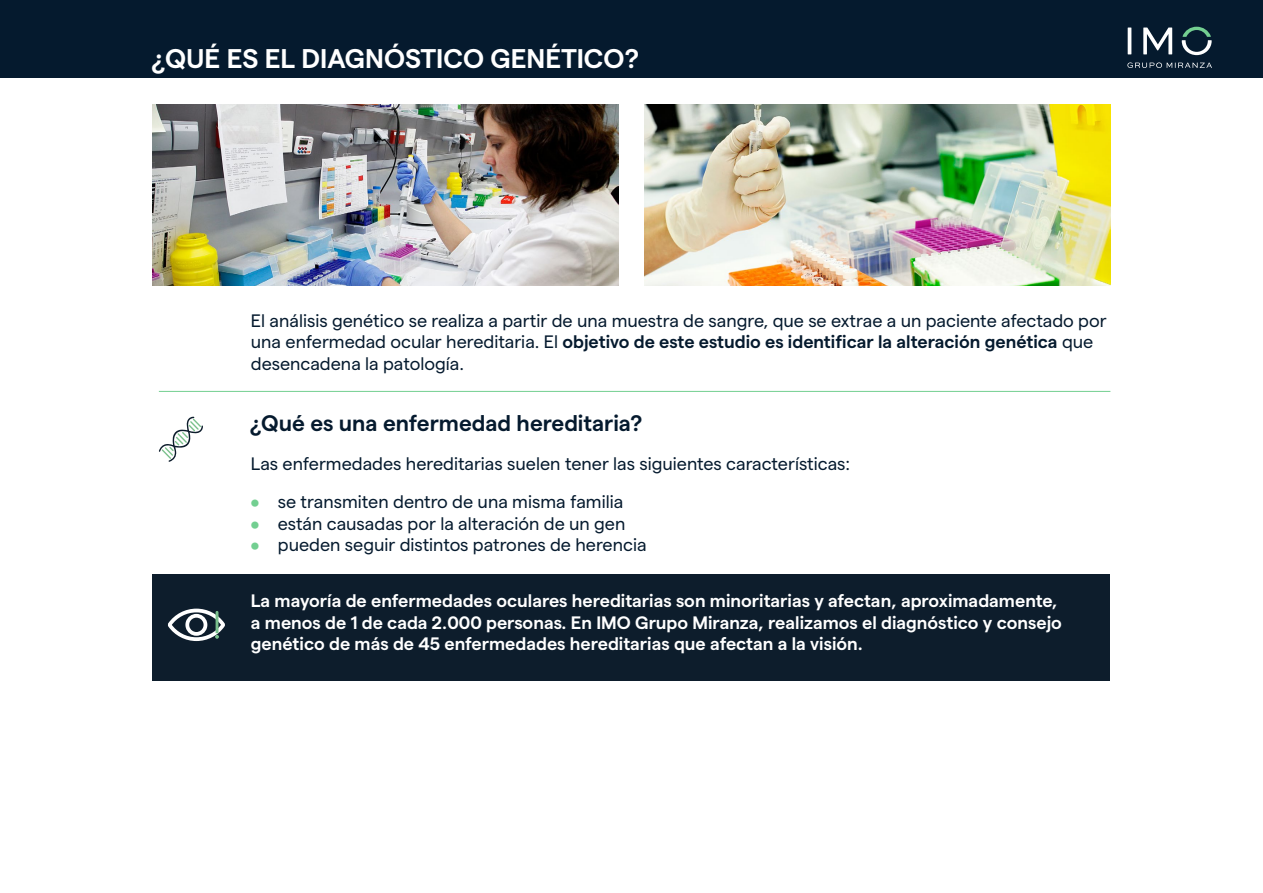
<style>
.page{position:relative;width:1263px;height:893px;background:#fff}
.page>*{position:absolute;margin:0;border:0;box-sizing:border-box;transform-origin:0 0}
.t1{font:600 27px "Matter";color:#fff}
.t2{font:600 22.5px "Matter";color:#051a2e}
.t3{font:18px/21.6px "Matter";color:#051a2e}
.t4{font:600 18px/21.6px "Matter";color:#fff}
.s1{font-weight:600}
.s2{font-weight:600;color:#73cf91}
</style>
<div class="page">
<div style="left:0;top:0;width:1263px;height:78px;background:#051a2e"></div>
<svg style="left:1182px;top:27px;width:30px;height:28px"></svg>
<svg style="left:1143px;top:28px;width:29px;height:26px"></svg>
<hr style="left:1128px;top:28px;width:3px;height:26px;background:#fff">
<svg style="left:1127px;top:62px;width:85px;height:6px"></svg>
<div style="left:153px;top:575px;width:957px;height:106px;background:#0d1d2c"></div>
<hr style="left:159px;top:391px;width:951px;height:1px;background:#73cf91">
<img style="left:153px;top:104px;width:466px;height:182px">
<img style="left:644px;top:104px;width:466px;height:182px">
<svg style="left:159px;top:417px;width:44px;height:45px"></svg>
<svg style="left:168px;top:609px;width:57px;height:32px"></svg>
<h1 class="t1" style="left:153px;top:39px;width:488px">¿QUÉ ES EL DIAGNÓSTICO GENÉTICO?</h1>
<p class="t3" style="left:251px;top:308px;width:857px">El análisis genético se realiza a partir de una muestra de sangre, que se extrae a un paciente afectado por una enfermedad ocular hereditaria. El <span class="s1">objetivo de este estudio es identificar la alteración genética</span> que desencadena la patología.</p>
<p class="t2" style="left:251px;top:406px;width:393px">¿Qué es una enfermedad hereditaria?</p>
<p class="t3" style="left:251px;top:451px;width:601px">Las enfermedades hereditarias suelen tener las siguientes características:</p>
<p class="t3" style="left:251px;top:490px;width:374px"><span class="s2">•</span> se transmiten dentro de una misma familia</p>
<p class="t3" style="left:251px;top:511px;width:376px"><span class="s2">•</span> están causadas por la alteración de un gen</p>
<p class="t3" style="left:251px;top:533px;width:397px"><span class="s2">•</span> pueden seguir distintos patrones de herencia</p>
<p class="t4" style="left:251px;top:588px;width:812px">La mayoría de enfermedades oculares hereditarias son minoritarias y afectan, aproximadamente, a menos de 1 de cada 2.000 personas. En IMO Grupo Miranza, realizamos el diagnóstico y consejo genético de más de 45 enfermedades hereditarias que afectan a la visión.</p>
</div>
